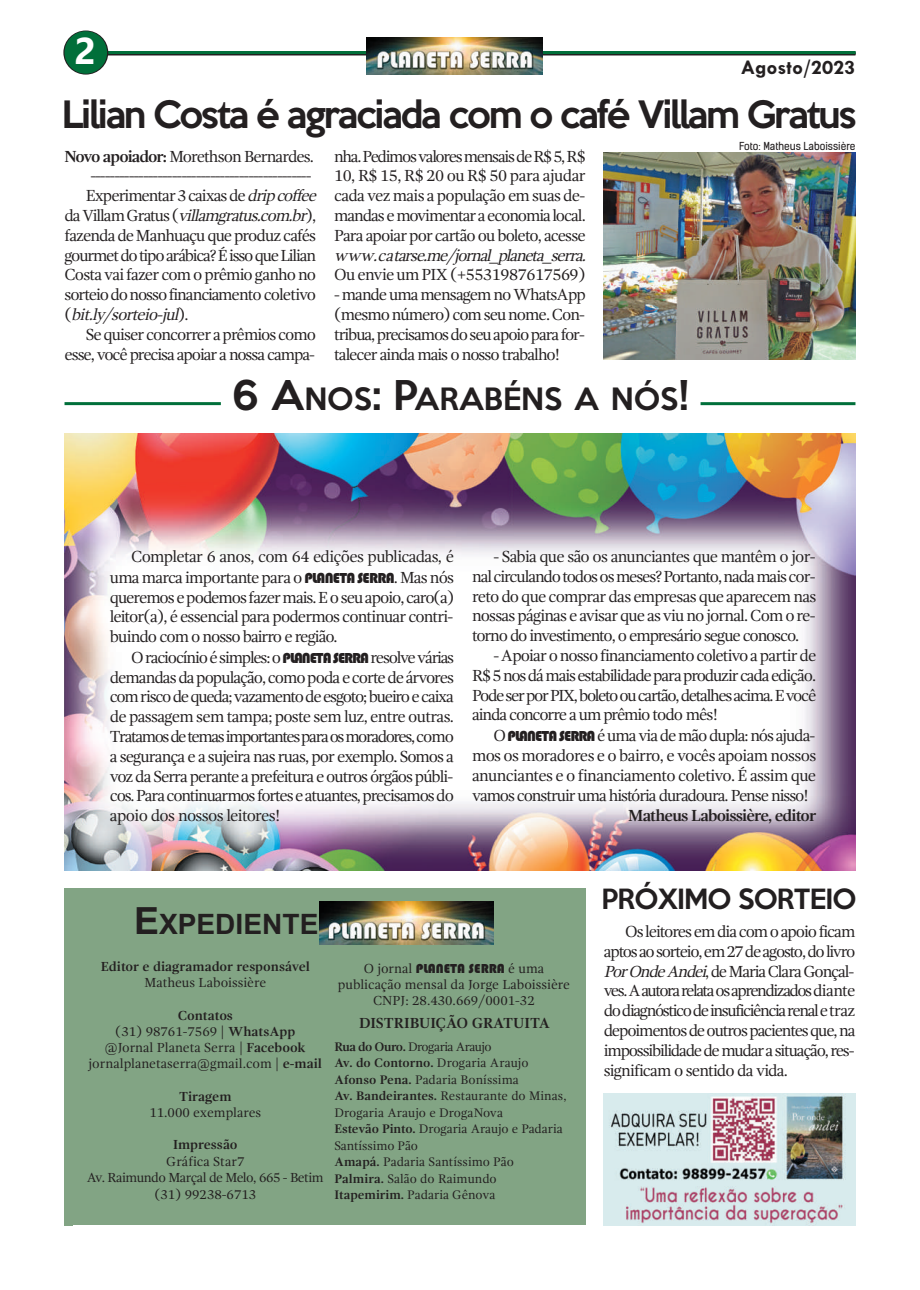
<style>
.page{position:relative;width:920px;height:1290px;background:#fff}
.page>*{position:absolute;margin:0;border:0;box-sizing:border-box;transform-origin:0 0}
.t1{font:700 37.5px "Ebrima";color:#fff}
.t2{font:500 34.5px "Keep Calm";letter-spacing:-.055em;color:#231f20}
.t3{font:500 28.2px "Keep Calm";color:#231f20}
.t4{font:700 28.2px "Arial";color:#231f20}
.t5{font:500 25.5px "Keep Calm";letter-spacing:-.03em;color:#231f20}
.t6{font:700 21px "Tw Cen";color:#231f20}
.t7{font:16.5px/19.8px "Gandhi Serif";letter-spacing:-.065em;color:#231f20;text-align:justify}
.t8{font:italic 16.5px "Gandhi Serif";color:#231f20}
.t9{font:16.5px "Gandhi Serif";letter-spacing:-.025em;color:#231f20}
.t10{font:700 16.5px "Gandhi Serif";letter-spacing:-.05em;color:#231f20}
.t11{font:700 15px "Gandhi Serif";letter-spacing:-.005em;color:#231f20}
.t12{font:13.5px/16.2px "Gandhi Serif";color:#231f20;text-align:center}
.t13{font:13.5px/16.5px "Gandhi Serif";letter-spacing:-.035em;color:#231f20;text-align:center}
.t14{font:700 13.5px "Gandhi Serif";color:#231f20}
.t15{font:13.5px "Bauhaus 93";color:#231f20}
.t16{font:12.75px/16.5px "Gandhi Serif";letter-spacing:-.005em;color:#231f20}
.t17{font:10.5px "Kelson Sans";color:#231f20}
.s1{font-weight:700}
.s2{font-style:italic}
.s3{font-style:normal}
.s4{font-size:37.5px}
.s5{font-family:"Bauhaus 93";font-size:15px}
.s6{font-family:"Gandhi Serif"}
</style>
<div class="page">
<img style="left:65px;top:433px;width:790px;height:437px">
<hr style="left:98px;top:52px;width:757px;height:3px;background:#231f20">
<hr style="left:94px;top:51px;width:761px;height:3px;background:#016f3a">
<div style="left:64px;top:888px;width:522px;height:337px;background:#82a484"></div>
<img style="left:319px;top:901px;width:174px;height:44px">
<img style="left:366px;top:37px;width:177px;height:38px">
<svg style="left:63px;top:31px;width:45px;height:44px"></svg>
<div style="left:65px;top:31px;width:42px;height:43px;background:#016f3a;border-radius:50%"></div>
<img style="left:604px;top:1094px;width:251px;height:131px">
<hr style="left:65px;top:402px;width:156px;height:3px;background:#016f3a">
<hr style="left:701px;top:402px;width:154px;height:3px;background:#016f3a">
<img style="left:604px;top:152px;width:251px;height:208px">
<h1 class="t1" style="left:75px;top:29px;width:23px">2</h1>
<p class="t6" style="left:741px;top:55px;width:116px">Agosto/2023</p>
<h2 class="t2" style="left:62px;top:85px;width:796px">Lilian Costa é agraciada com o café Villam Gratus</h2>
<p class="t17" style="left:739px;top:143px;width:118px">Foto: Matheus Laboissière</p>
<p class="t7" style="left:334px;top:148px;width:253px">nha.PedimosvaloresmensaisdeR$5,R$ 10, R$ 15, R$ 20 ou R$ 50 para ajudar cada vez mais a população em suas de&shy;mandas e movimentar a economia local.<br>Para apoiar por cartão ou boleto, acesse</p>
<p class="t8" style="left:334px;top:248px;width:256px">www.catarse.me/jornal_planeta_serra.</p>
<p class="t9" style="left:334px;top:268px;width:253px">Ou envie um PIX (+5531987617569)</p>
<p class="t7" style="left:334px;top:286px;width:253px">- mande uma mensagem no WhatsApp (mesmo número) com seu nome. Con&shy;tribua,precisamos doseuapoioparafor&shy;talecer ainda mais o nosso trabalho!</p>
<p class="t7" style="left:65px;top:148px;width:251px"><span class="s1">Novo apoiador:</span> Morethson Bernardes.</p>
<p class="t7" style="left:90px;top:167px;width:223px">----------------------------------------------</p>
<p class="t7" style="left:86px;top:187px;width:235px">Experimentar3caixasde<span class="s2">dripcoffee</span></p>
<p class="t8" style="left:65px;top:209px;width:253px"><span class="s3">d a Vi l l a m G r atu s (</span> villamgratus.com.br<span class="s3">) ,</span></p>
<p class="t7" style="left:65px;top:227px;width:253px">fazenda de Manhuaçu que produz cafés</p>
<p class="t7" style="left:65px;top:247px;width:253px">gourmetdotipoarábica?ÉissoqueLilian</p>
<p class="t7" style="left:65px;top:266px;width:253px">Costa vai fazer com o prêmio ganho no</p>
<p class="t7" style="left:65px;top:286px;width:253px">sorteiodonossofinanciamento coletivo</p>
<p class="t8" style="left:65px;top:308px;width:126px"><span class="s3">(</span> bit.ly/sorteio-jul<span class="s3">) .</span></p>
<p class="t7" style="left:86px;top:326px;width:232px">Se quiser concorrer a prêmios como</p>
<p class="t7" style="left:65px;top:346px;width:252px">esse, você precisa apoiar a nossa campa-</p>
<h3 class="t3" style="left:231px;top:374px;width:459px"><span class="s4">6 A</span>NOS<span class="s4">: P</span>ARABÉNS A NÓS<span class="s4">!</span></h3>
<p class="t7" style="left:110px;top:548px;width:346px;text-indent:21px">Completar 6 anos, com 64 edições publicadas, é uma marca importante para o <span class="s5">PLANETA SERRA</span>. Mas nós queremose podemosfazer mais. E o seu apoio, caro(a) leitor(a), é essencial para podermos continuar contri&shy;buindo com o nosso bairro e região.</p>
<p class="t7" style="left:110px;top:649px;width:346px;text-indent:21px">Oraciocínioésimples:o <span class="s5">PLANETASERRA</span> resolvevárias demandasda população,como poda e corte de árvores comriscodequeda;vazamentodeesgoto;bueiroecaixa de passagem sem tampa; poste sem luz, entre outras.<br>Tratamosdetemasimportantesparaosmoradores,como a segurança e a sujeira nas ruas, por exemplo. Somos a voz da Serra perante a prefeitura e outros órgãos públi&shy;cos.Paracontinuarmosforteseatuantes,precisamosdo apoio dos nossos leitores!</p>
<p class="t7" style="left:472px;top:548px;width:346px;text-indent:21px">- Sabia que são os anunciantes que mantêm o jor&shy;nalcirculandotodososmeses?Portanto,nadamaiscor&shy;reto do que comprar das empresas que aparecem nas nossas páginas e avisar que as viu no jornal. Com o re&shy;torno do investimento, o empresário segue conosco.</p>
<p class="t7" style="left:472px;top:647px;width:346px;text-indent:21px">- Apoiar o nosso financiamento coletivo a partir de R$5nosdámaisestabilidadeparaproduzircadaedição.<br>PodeserporPIX,boletooucartão,detalhesacima.Evocê ainda concorre a um prêmio todo mês!</p>
<p class="t7" style="left:472px;top:726px;width:346px;line-height:20.2px;text-indent:21px">O <span class="s5">PLANETA SERRA</span> é uma via de mão dupla: nós ajuda&shy;mos os moradores e o bairro, e vocês apoiam nossos anunciantes e o financiamento coletivo. É assim que vamos construir uma história duradoura. Pense nisso!</p>
<p class="t10" style="left:628px;top:809px;width:190px">Matheus Laboissière, editor</p>
<h3 class="t4" style="left:134px;top:908px;width:186px"><span class="s4">E</span>XPEDIENTE</h3>
<p class="t14" style="left:101px;top:961px;width:211px">Editor e diagramador responsável</p>
<p class="t12" style="left:144px;top:976px;width:123px">Matheus Laboissière</p>
<p class="t12" style="left:89px;top:1008px;width:235px"><span class="s1">Contatos<br></span>(31) 98761-7569 | <span class="s1">WhatsApp<br></span>@Jornal Planeta Serra | <span class="s1">Facebook </span>jornalplanetaserra@gmail.com | <span class="s1">e-mail</span></p>
<p class="t14" style="left:179px;top:1090px;width:54px">Tiragem</p>
<p class="t12" style="left:149px;top:1105px;width:113px">11.000 exemplares</p>
<p class="t14" style="left:173px;top:1139px;width:66px">Impressão</p>
<p class="t13" style="left:87px;top:1154px;width:238px">Gráfica Star7<br>Av. Raimundo Marçal de Melo, 665 - Betim (31) 99238-6713</p>
<p class="t15" style="left:364px;top:960px;width:182px"><span class="s6">O jornal</span> PLANETA SERRA <span class="s6">é uma</span></p>
<p class="t12" style="left:338px;top:977px;width:234px">publicação mensal da Jorge Laboissière<br>CNPJ: 28.430.669/0001-32</p>
<p class="t16" style="left:334px;top:1039px;width:234px"><span class="s1">Rua do Ouro.</span> Drogaria Araujo<br><span class="s1">Av. do Contorno.</span> Drogaria Araujo<br><span class="s1">Afonso Pena.</span> Padaria Boníssima<br><span class="s1">Av. Bandeirantes.</span> Restaurante do Minas,<br>Drogaria Araujo e DrogaNova<br><span class="s1">Estevão Pinto.</span> Drogaria Araujo e Padaria<br>Santíssimo Pão<br><span class="s1">Amapá.</span> Padaria Santíssimo Pão<br><span class="s1">Palmira.</span> Salão do Raimundo<br><span class="s1">Itapemirim.</span> Padaria Gênova</p>
<p class="t11" style="left:359px;top:1017px;width:193px">DISTRIBUIÇÃO GRATUITA</p>
<h3 class="t5" style="left:601px;top:877px;width:256px">PRÓXIMO SORTEIO</h3>
<p class="t7" style="left:604px;top:923px;width:253px;text-indent:21px">Os leitores em dia com o apoio ficam aptosaosorteio,em27deagosto,dolivro <span class="s2">PorOndeAndei</span>,deMariaClaraGonçal&shy;ves.Aautorarelataosaprendizadosdiante dodiagnósticodeinsuficiênciarenaletraz depoimentosdeoutrospacientesque,na impossibilidadedemudarasituação,res&shy;significam o sentido da vida.</p>
</div>
